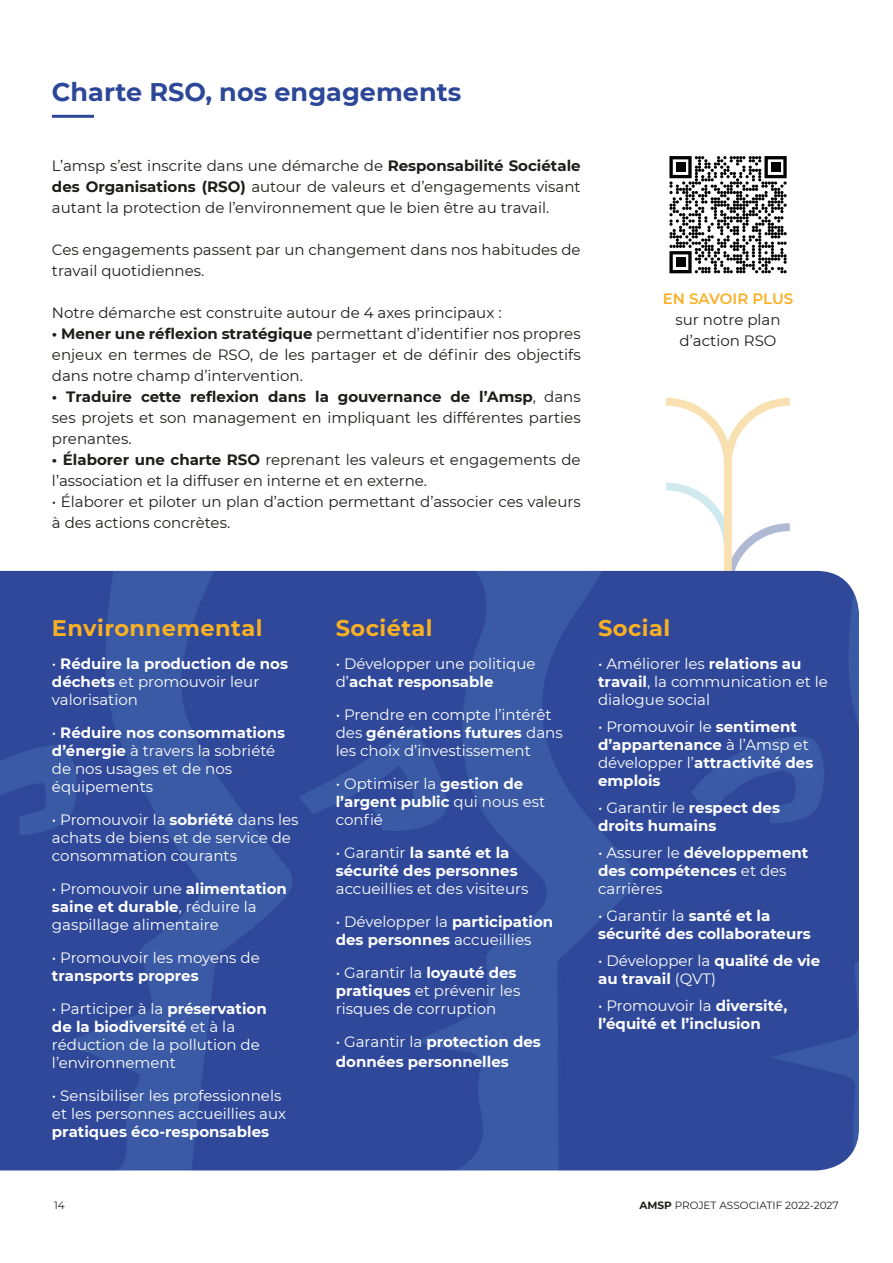
<style>
.page{position:relative;width:893px;height:1263px;background:#fff}
.page>*{position:absolute;margin:0;border:0;box-sizing:border-box;transform-origin:0 0}
.t1{font:700 25.5px "Montserrat";color:#2c4798}
.t2{font:700 22.5px "Montserrat";letter-spacing:.02em;color:#f9b023}
.t3{font:15px/18px "Montserrat";color:#fff}
.t4{font:15px/21px "Montserrat";color:#1d1d1b;text-align:justify}
.t5{font:700 15px/18px "Montserrat";color:#fff}
.t6{font:10.5px "Montserrat";color:#1d1d1b}
.s1{font-weight:700}
.s2{font-weight:600;color:#f9b023}
.s3{font-weight:400}
</style>
<div class="page">
<img style="left:0;top:571px;width:859px;height:599px">
<hr style="left:52px;top:115px;width:42px;height:3px;background:#2c4798">
<svg style="left:666px;top:397px;width:124px;height:63px"></svg>
<svg style="left:658px;top:482px;width:140px;height:89px"></svg>
<div style="left:724px;top:448px;width:8px;height:123px;background:#f9e0b1"></div>
<svg style="left:669px;top:156px;width:118px;height:117px"></svg>
<div style="left:676px;top:162px;width:9px;height:10px;background:#020203"></div>
<div style="left:771px;top:162px;width:9px;height:10px;background:#020203"></div>
<div style="left:676px;top:257px;width:9px;height:10px;background:#020203"></div>
<p class="t1" style="left:52px;top:74px;width:411px">Charte RSO, nos engagements</p>
<p class="t4" style="left:52px;top:154px;width:530px">L’amsp s’est inscrite dans une démarche de <span class="s1">Responsabilité Sociétale des Organisations (RSO)</span> autour de valeurs et d’engagements visant autant la protection de l’environnement que le bien être au travail.</p>
<p class="t4" style="left:52px;top:238px;width:530px">Ces engagements passent par un changement dans nos habitudes de travail quotidiennes.</p>
<p class="t4" style="left:52px;top:301px;width:451px">Notre démarche est construite autour de 4 axes principaux :</p>
<p class="t4" style="left:52px;top:322px;width:530px"><span class="s1">• Mener une réflexion stratégique</span> permettant d’identifier nos propres enjeux en termes de RSO, de les partager et de définir des objectifs dans notre champ d’intervention.</p>
<p class="t4" style="left:52px;top:385px;width:530px"><span class="s1">• Traduire cette reflexion dans la gouvernance de l’Amsp</span>, dans ses projets et son management en impliquant les différentes parties prenantes.</p>
<p class="t4" style="left:52px;top:448px;width:530px"><span class="s1">• Élaborer une charte RSO</span> reprenant les valeurs et engagements de l’association et la diffuser en interne et en externe.</p>
<p class="t4" style="left:52px;top:490px;width:530px">• Élaborer et piloter un plan d’action permettant d’associer ces valeurs à des actions concrètes.</p>
<p class="t4" style="left:663px;top:288px;width:132px;text-align:center"><span class="s2">EN SAVOIR PLUS </span>sur notre plan d’action RSO</p>
<p class="t2" style="left:52px;top:612px;width:212px">Environnemental</p>
<p class="t5" style="left:52px;top:654px;width:238px"><span class="s3">•</span> Réduire la production de nos déchets <span class="s3">et promouvoir leur valorisation</span></p>
<p class="t3" style="left:52px;top:723px;width:235px">• <span class="s1">Réduire nos consommations d’énergie</span> à travers la sobriété de nos usages et de nos équipements</p>
<p class="t3" style="left:52px;top:810px;width:248px">• Promouvoir la <span class="s1">sobriété</span> dans les achats de biens et de service de consommation courants</p>
<p class="t3" style="left:52px;top:879px;width:236px">• Promouvoir une <span class="s1">alimentation saine et durable</span>, réduire la gaspillage alimentaire</p>
<p class="t3" style="left:52px;top:948px;width:209px">• Promouvoir les moyens de <span class="s1">transports propres</span></p>
<p class="t3" style="left:52px;top:999px;width:216px">• Participer à la <span class="s1">préservation de la biodiversité</span> et à la réduction de la pollution de l’environnement</p>
<p class="t3" style="left:52px;top:1086px;width:236px">• Sensibiliser les professionnels et les personnes accueillies aux <span class="s1">pratiques éco-responsables</span></p>
<p class="t2" style="left:336px;top:612px;width:98px">Sociétal</p>
<p class="t3" style="left:336px;top:654px;width:201px">• Développer une politique d’<span class="s1">achat responsable</span></p>
<p class="t3" style="left:336px;top:705px;width:228px">• Prendre en compte l’intérêt des <span class="s1">générations futures</span> dans les choix d’investissement</p>
<p class="t3" style="left:336px;top:774px;width:211px">• Optimiser la <span class="s1">gestion de l’argent public</span> qui nous est confié</p>
<p class="t3" style="left:336px;top:843px;width:194px">• Garantir <span class="s1">la santé et la sécurité des personnes </span>accueillies et des visiteurs</p>
<p class="t5" style="left:336px;top:912px;width:219px"><span class="s3">• Développer la</span> participation des personnes <span class="s3">accueillies</span></p>
<p class="t3" style="left:336px;top:963px;width:186px">• Garantir la <span class="s1">loyauté des pratiques</span> et prévenir les risques de corruption</p>
<p class="t5" style="left:336px;top:1031px;width:207px;line-height:19.8px"><span class="s3">• Garantir la</span> protection des données personnelles</p>
<p class="t2" style="left:598px;top:612px;width:74px">Social</p>
<p class="t3" style="left:598px;top:654px;width:231px">• Améliorer les <span class="s1">relations au travail</span>, la communication et le dialogue social</p>
<p class="t5" style="left:598px;top:717px;width:217px"><span class="s3">• Promouvoir le</span> sentiment d’appartenance <span class="s3">à l’Amsp et développer l’</span>attractivité des emplois</p>
<p class="t5" style="left:598px;top:798px;width:183px"><span class="s3">• Garantir le</span> respect des droits humains</p>
<p class="t5" style="left:598px;top:843px;width:212px"><span class="s3">• Assurer le</span> développement des compétences <span class="s3">et des carrières</span></p>
<p class="t5" style="left:598px;top:906px;width:214px"><span class="s3">• Garantir la</span> santé et la sécurité des collaborateurs</p>
<p class="t5" style="left:598px;top:951px;width:224px"><span class="s3">• Développer la</span> qualité de vie au travail <span class="s3">(QVT)</span></p>
<p class="t5" style="left:598px;top:996px;width:191px"><span class="s3">• Promouvoir la</span> diversité, l’équité et l’inclusion</p>
<p class="t6" style="left:54px;top:1197px;width:12px">14</p>
<p class="t6" style="left:639px;top:1197px;width:201px"><span class="s1">AMSP</span> PROJET ASSOCIATIF 2022-2027</p>
</div>
